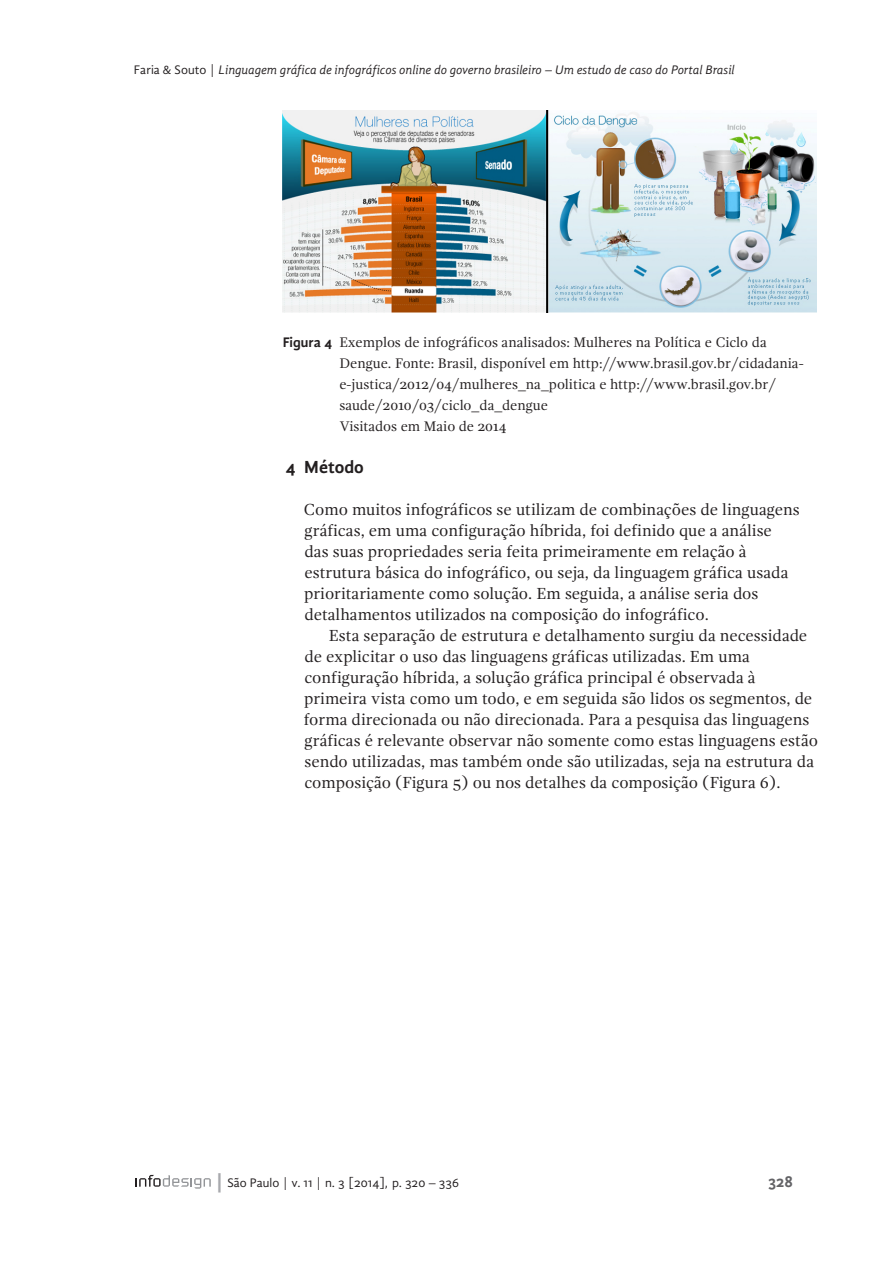
<style>
.page{position:relative;width:893px;height:1263px;background:#fff}
.page>*{position:absolute;margin:0;border:0;box-sizing:border-box;transform-origin:0 0}
.t1{font:700 18px "Gandhi Sans";color:#231f20}
.PT_Corpo_de_texto{font:16.5px/21px "Gandhi Serif";color:#231f20}
.PT_Corpo_de_texto_Re{font:16.5px/21px "Gandhi Serif";color:#231f20}
.t2{font:700 16.5px "Gandhi Sans";color:#636366}
.t3{font:14.25px/21px "Gandhi Serif";color:#231f20}
.t4{font:italic 12.75px "Gandhi Sans";color:#231f20}
.t5{font:12.75px "Gandhi Sans";color:#231f20}
.s1{font-style:normal}
.s2{font-family:"Gandhi Sans";font-weight:700}
.s3{font-size:19.2px;color:#a8a9ad}
</style>
<div class="page">
<svg style="left:136px;top:1175px;width:75px;height:13px"></svg>
<img style="left:283px;top:111px;width:533px;height:201px">
<p class="t4" style="left:134px;top:62px;width:602px"><span class="s1">Faria &amp; Souto |</span> Linguagem gráfica de infográficos online do governo brasileiro – Um estudo de caso do Portal Brasil</p>
<p class="t3" style="left:339px;top:331px;width:466px;text-indent:-57px"><span class="s2">Figura 4</span> Exemplos de infográficos analisados: Mulheres na Política e Ciclo da Dengue. Fonte: Brasil, disponível em http://www.brasil.gov.br/cidadania&shy;e-justica/2012/04/mulheres_na_politica e http://www.brasil.gov.br/ saude/2010/03/ciclo_da_dengue<br>Visitados em Maio de 2014</p>
<p class="t1" style="left:286px;top:456px;width:79px">4 Método</p>
<p class="PT_Corpo_de_texto_Re" style="left:304px;top:499px;width:497px">Como muitos infográficos se utilizam de combinações de linguagens gráficas, em uma configuração híbrida, foi definido que a análise das suas propriedades seria feita primeiramente em relação à estrutura básica do infográfico, ou seja, da linguagem gráfica usada prioritariamente como solução. Em seguida, a análise seria dos detalhamentos utilizados na composição do infográfico.</p>
<p class="PT_Corpo_de_texto" style="left:304px;top:625px;width:516px;text-indent:25px">Esta separação de estrutura e detalhamento surgiu da necessidade de explicitar o uso das linguagens gráficas utilizadas. Em uma configuração híbrida, a solução gráfica principal é observada à primeira vista como um todo, e em seguida são lidos os segmentos, de forma direcionada ou não direcionada. Para a pesquisa das linguagens gráficas é relevante observar não somente como estas linguagens estão sendo utilizadas, mas também onde são utilizadas, seja na estrutura da composição (Figura 5) ou nos detalhes da composição (Figura 6).</p>
<p class="t5" style="left:214px;top:1175px;width:247px"><span class="s3">|</span>São Paulo | v. 11 | n. 3 [2014], p. 320 – 336</p>
<p class="t2" style="left:768px;top:1171px;width:27px">328</p>
</div>
